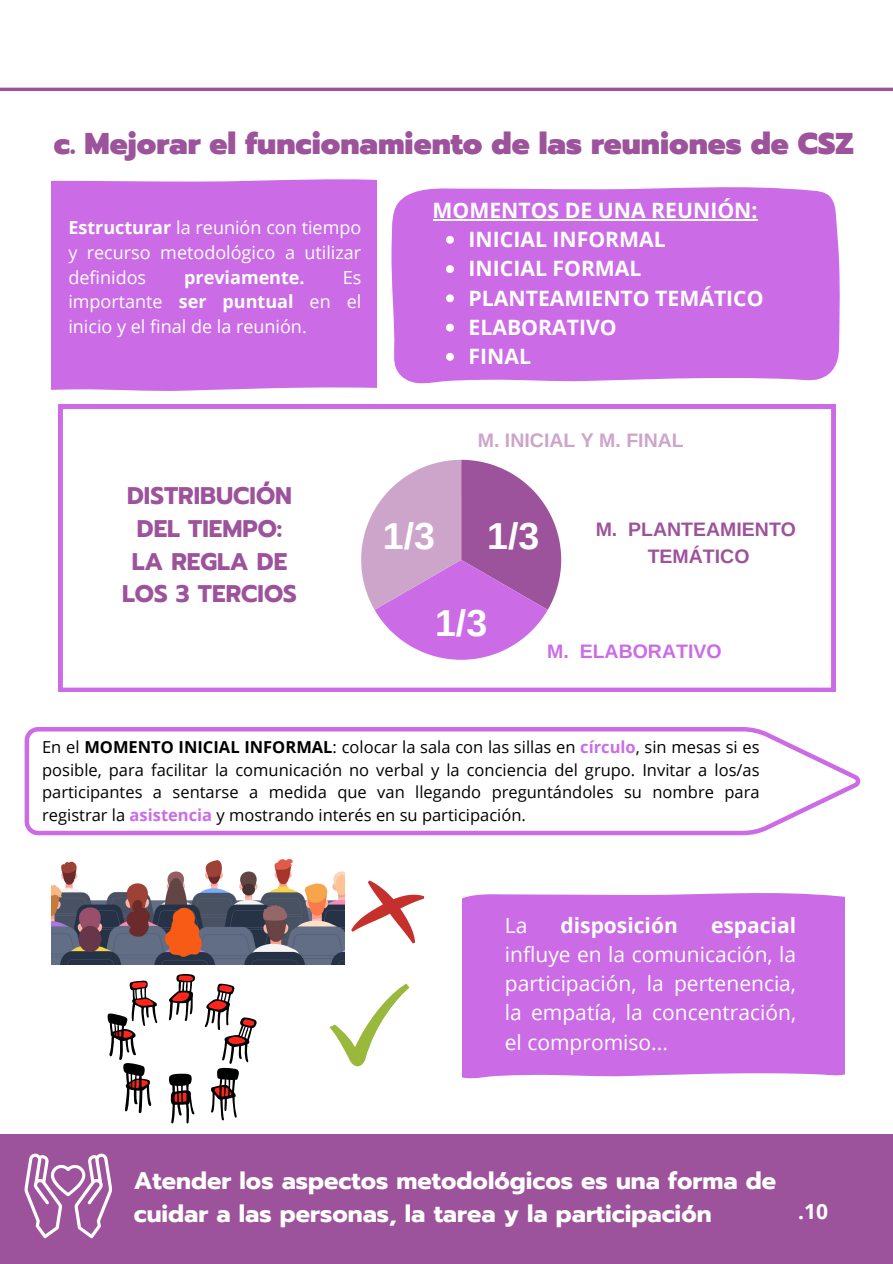
<style>
.page{position:relative;width:893px;height:1264px;background:#fff}
.page>*{position:absolute;margin:0;border:0;box-sizing:border-box;transform-origin:0 0}
.t1{font:700 37.5px "Arimo";color:#fff}
.t2{font:900 30px "Prompt";color:#9d539b}
.t3{font:700 24px/32.7px "Prompt";color:#fff}
.t4{font:700 24px "Prompt";color:#9d539b}
.t5{font:700 21.15px "Open Sans";color:#fff}
.t6{font:21px/29.2px "Open Sans";color:#fff;text-align:justify}
.t7{font:700 21px "Open Sans";color:#fff}
.t8{font:700 19.5px "Arimo";color:#9d539b}
.t9{font:700 19.5px "Arimo";color:#cda5ca}
.t10{font:700 19.5px "Arimo";color:#cb6ce6}
.t11{font:18px/24.8px "Open Sans";color:#fff;text-align:justify}
.t12{font:700 18px "Open Sans";color:#fff}
.t13{font:16.5px/22.5px "Open Sans";color:#000;text-align:justify}
.s1{font-weight:700}
.s2{font-weight:700;color:#cb6ce6}
</style>
<div class="page">
<hr style="left:0;top:88px;width:892px;height:3px;background:#9d539b">
<svg style="left:25px;top:727px;width:835px;height:108px"></svg>
<div style="left:391px;top:187px;width:449px;height:196px;background:#cb6ce6"></div>
<svg style="left:58px;top:404px;width:777px;height:287px"></svg>
<div style="left:52px;top:179px;width:324px;height:212px;background:#cb6ce6"></div>
<div style="left:0;top:1133px;width:892px;height:130px;background:#9d539b"></div>
<div style="left:462px;top:893px;width:382px;height:185px;background:#cb6ce6"></div>
<svg style="left:25px;top:1153px;width:87px;height:85px"></svg>
<svg style="left:351px;top:880px;width:73px;height:63px"></svg>
<img style="left:52px;top:859px;width:292px;height:105px">
<svg style="left:329px;top:983px;width:80px;height:83px"></svg>
<svg style="left:168px;top:974px;width:27px;height:47px"></svg>
<svg style="left:204px;top:983px;width:53px;height:137px"></svg>
<svg style="left:169px;top:1073px;width:25px;height:50px"></svg>
<svg style="left:107px;top:980px;width:50px;height:133px"></svg>
<hr style="left:432px;top:219px;width:325px;height:1px;background:#fff">
<svg style="left:446px;top:236px;width:8px;height:8px"></svg>
<svg style="left:446px;top:265px;width:8px;height:8px"></svg>
<svg style="left:446px;top:294px;width:8px;height:8px"></svg>
<svg style="left:446px;top:323px;width:8px;height:8px"></svg>
<svg style="left:446px;top:353px;width:8px;height:8px"></svg>
<p class="t2" style="left:54px;top:121px;width:801px">c. Mejorar el funcionamiento de las reuniones de CSZ</p>
<p class="t11" style="left:68px;top:215px;width:294px"><span class="s1">Estructurar</span> la reunión con tiempo y recurso metodológico a utilizar definidos</p>
<p class="t12" style="left:184px;top:264px;width:122px">previamente.</p>
<p class="t11" style="left:68px;top:264px;width:294px;text-indent:274px">Es importante <span class="s1">ser puntual</span> en el inicio y el final de la reunión.</p>
<p class="t5" style="left:432px;top:195px;width:326px">MOMENTOS DE UNA REUNIÓN:</p>
<p class="t5" style="left:468px;top:224px;width:199px">INICIAL INFORMAL</p>
<p class="t5" style="left:468px;top:254px;width:174px">INICIAL FORMAL</p>
<p class="t5" style="left:468px;top:283px;width:296px">PLANTEAMIENTO TEMÁTICO</p>
<p class="t5" style="left:468px;top:312px;width:150px">ELABORATIVO</p>
<p class="t5" style="left:468px;top:341px;width:64px">FINAL</p>
<p class="t4" style="left:127px;top:478px;width:166px">DISTRIBUCIÓN</p>
<p class="t4" style="left:137px;top:511px;width:147px">DEL TIEMPO:</p>
<p class="t4" style="left:132px;top:543px;width:157px">LA REGLA DE</p>
<p class="t4" style="left:122px;top:576px;width:176px">LOS 3 TERCIOS</p>
<p class="t9" style="left:478px;top:430px;width:207px">M. INICIAL Y M. FINAL</p>
<p class="t1" style="left:383px;top:515px;width:54px">1/3</p>
<p class="t1" style="left:487px;top:515px;width:54px">1/3</p>
<p class="t8" style="left:595px;top:519px;width:202px">M. PLANTEAMIENTO</p>
<p class="t8" style="left:647px;top:546px;width:103px">TEMÁTICO</p>
<p class="t1" style="left:435px;top:602px;width:54px">1/3</p>
<p class="t10" style="left:547px;top:640px;width:176px">M. ELABORATIVO</p>
<p class="t13" style="left:42px;top:735px;width:719px">En el <span class="s1">MOMENTO INICIAL INFORMAL</span>: colocar la sala con las sillas en <span class="s2">círculo</span>, sin mesas si es posible, para facilitar la comunicación no verbal y la conciencia del grupo. Invitar a los/as participantes a sentarse a medida que van llegando preguntándoles su nombre para registrar la <span class="s2">asistencia</span> y mostrando interés en su participación.</p>
<p class="t6" style="left:505px;top:909px;width:24px">La</p>
<p class="t7" style="left:560px;top:910px;width:119px">disposición</p>
<p class="t6" style="left:505px;top:909px;width:293px;text-indent:206px"><span class="s1">espacial </span>influye en la comunicación, la participación, la pertenencia, la empatía, la concentración, el compromiso...</p>
<p class="t3" style="left:134px;top:1164px;width:644px">Atender los aspectos metodológicos es una forma de cuidar a las personas, la tarea y la participación</p>
<p class="t7" style="left:798px;top:1196px;width:31px">.10</p>
</div>
